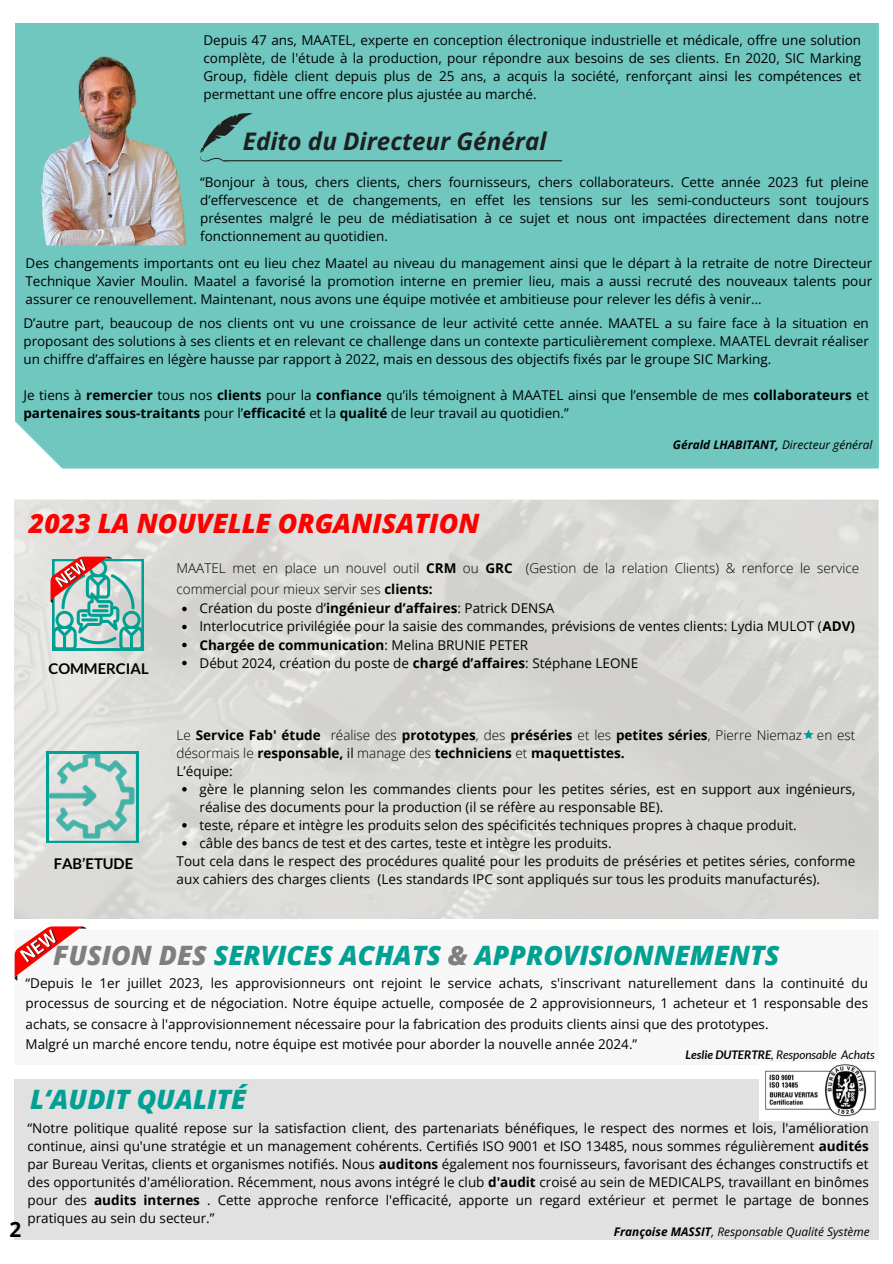
<style>
.page{position:relative;width:893px;height:1264px;background:#fff}
.page>*{position:absolute;margin:0;border:0;box-sizing:border-box;transform-origin:0 0}
.t1{font:italic 800 26.7px "Open Sans";color:#00a093}
.t2{font:italic 800 26.7px "Open Sans";color:#f00}
.t3{font:italic 800 26.7px "Open Sans";color:#00a094}
.t4{font:italic 700 24.15px "Open Sans";color:#1f1f1f}
.t5{font:700 20.7px "Open Sans";color:#000}
.t6{font:700 14.85px "Lato";color:#000}
.t7{font:13.5px/18px "Open Sans";color:#000;text-align:justify}
.t8{font:700 13.5px/18px "Open Sans";color:#000}
.t9{font:300 13.5px/21.3px "Open Sans";color:#000}
.t10{font:italic 11.85px "Open Sans";color:#000}
.t11{font:italic 11.85px "Lato";color:#000}
.t12{font:italic 700 11.85px "Open Sans";color:#000}
.s1{font-weight:700}
.s2{font-weight:400}
.s3{font-weight:300}
.s4{color:#7f7f7f}
</style>
<div class="page">
<div style="left:15px;top:23px;width:863px;height:445px;background:#6fc7c0"></div>
<img style="left:23px;top:53px;width:193px;height:192px;border-radius:12px">
<div style="left:14px;top:1078px;width:864px;height:161px;background:#e1e1e1"></div>
<div style="left:14px;top:929px;width:864px;height:135px;background:#f7f7f7"></div>
<img style="left:14px;top:501px;width:864px;height:417px">
<svg style="left:14px;top:926px;width:72px;height:54px"></svg>
<svg style="left:47px;top:751px;width:91px;height:91px;background:#a9cfca"></svg>
<svg style="left:50px;top:556px;width:93px;height:94px;background:#9bb8b2"></svg>
<svg style="left:194px;top:105px;width:60px;height:62px;background:#64b0aa"></svg>
<hr style="left:223px;top:160px;width:339px;height:1px;background:#1f1f1f">
<svg style="left:182px;top:787px;width:5px;height:4px"></svg>
<svg style="left:182px;top:823px;width:5px;height:4px"></svg>
<svg style="left:182px;top:841px;width:5px;height:4px"></svg>
<svg style="left:803px;top:729px;width:10px;height:9px"></svg>
<img style="left:759px;top:1064px;width:119px;height:56px">
<svg style="left:182px;top:606px;width:5px;height:5px"></svg>
<svg style="left:182px;top:624px;width:5px;height:5px"></svg>
<svg style="left:182px;top:642px;width:5px;height:5px"></svg>
<svg style="left:182px;top:660px;width:5px;height:5px"></svg>
<p class="t7" style="left:203px;top:31px;width:659px">Depuis 47 ans, MAATEL, experte en conception électronique industrielle et médicale, offre une solution complète, de l'étude à la production, pour répondre aux besoins de ses clients. En 2020, SIC Marking Group, fidèle client depuis plus de 25 ans, a acquis la société, renforçant ainsi les compétences et permettant une offre encore plus ajustée au marché.</p>
<h4 class="t4" style="left:243px;top:124px;width:305px">Edito du Directeur Général</h4>
<h3 class="t7" style="left:200px;top:173px;width:670px">“Bonjour à tous, chers clients, chers fournisseurs, chers collaborateurs. Cette année 2023 fut pleine d’effervescence et de changements, en effet les tensions sur les semi-conducteurs sont toujours présentes malgré le peu de médiatisation à ce sujet et nous ont impactées directement dans notre fonctionnement au quotidien.</h3>
<p class="t7" style="left:26px;top:253px;width:848px">Des changements importants ont eu lieu chez Maatel au niveau du management ainsi que le départ à la retraite de notre Directeur Technique Xavier Moulin. Maatel a favorisé la promotion interne en premier lieu, mais a aussi recruté des nouveaux talents pour assurer ce renouvellement. Maintenant, nous avons une équipe motivée et ambitieuse pour relever les défis à venir…</p>
<h4 class="t7" style="left:23px;top:314px;width:846px">D’autre part, beaucoup de nos clients ont vu une croissance de leur activité cette année. MAATEL a su faire face à la situation en proposant des solutions à ses clients et en relevant ce challenge dans un contexte particulièrement complexe. MAATEL devrait réaliser un chiffre d’affaires en légère hausse par rapport à 2022, mais en dessous des objectifs fixés par le groupe SIC Marking.</h4>
<p class="t7" style="left:23px;top:386px;width:846px">Je tiens à <span class="s1">remercier</span> tous nos <span class="s1">clients</span> pour la <span class="s1">confiance</span> qu’ils témoignent à MAATEL ainsi que l’ensemble de mes <span class="s1">collaborateurs</span> et <span class="s1">partenaires sous-traitants</span> pour l’<span class="s1">efficacité</span> et la <span class="s1">qualité</span> de leur travail au quotidien.”</p>
<p class="t12" style="left:673px;top:436px;width:201px">Gérald LHABITANT, <span class="s2">Directeur général</span></p>
<p class="t2" style="left:29px;top:504px;width:452px">2023 LA NOUVELLE ORGANISATION</p>
<p class="t6" style="left:48px;top:659px;width:102px">COMMERCIAL</p>
<h4 class="t6" style="left:54px;top:854px;width:81px">FAB’ETUDE</h4>
<h4 class="t9" style="left:176px;top:557px;width:684px">MAATEL met en place un nouvel outil <span class="s1">CRM</span> ou <span class="s1">GRC</span> (Gestion de la relation Clients) &amp; renforce le service commercial pour mieux servir ses <span class="s1">clients:</span></h4>
<h4 class="t7" style="left:199px;top:599px;width:356px">Création du poste d’<span class="s1">ingénieur d’affaires</span>: Patrick DENSA</h4>
<h4 class="t7" style="left:199px;top:617px;width:657px">Interlocutrice privilégiée pour la saisie des commandes, prévisions de ventes clients: Lydia MULOT (<span class="s1">ADV)</span></h4>
<p class="t8" style="left:199px;top:635px;width:330px">Chargée de communication<span class="s2">: Melina BRUNIE PETER</span></p>
<p class="t7" style="left:199px;top:653px;width:440px">Début 2024, création du poste de <span class="s1">chargé d’affaires</span>: Stéphane LEONE</p>
<p class="t8" style="left:176px;top:725px;width:680px"><span class="s3">Le</span> Service Fab' étude <span class="s3">réalise des</span> prototypes<span class="s3">, des</span> préséries <span class="s3">et les</span> petites séries<span class="s3">, Pierre Niemaz en est désormais le</span> responsable, <span class="s2">il</span> <span class="s3">manage des</span> techniciens <span class="s3">et</span> maquettistes.</p>
<h2 class="t7" style="left:176px;top:761px;width:58px">L’équipe:</h2>
<h2 class="t7" style="left:199px;top:779px;width:657px">gère le planning selon les commandes clients pour les petites séries, est en support aux ingénieurs,</h2>
<h2 class="t7" style="left:199px;top:797px;width:465px">réalise des documents pour la production (il se réfère au responsable BE).</h2>
<h2 class="t7" style="left:199px;top:815px;width:598px">teste, répare et intègre les produits selon des spécificités techniques propres à chaque produit.</h2>
<h2 class="t7" style="left:199px;top:833px;width:413px">câble des bancs de test et des cartes, teste et intègre les produits.</h2>
<h2 class="t7" style="left:176px;top:851px;width:680px">Tout cela dans le respect des procédures qualité pour les produits de préséries et petites séries, conforme</h2>
<h2 class="t7" style="left:176px;top:869px;width:645px">aux cahiers des charges clients (Les standards IPC sont appliqués sur tous les produits manufacturés).</h2>
<p class="t1" style="left:53px;top:936px;width:727px"><span class="s4">FUSION DES</span> SERVICES ACHATS <span class="s4">&amp;</span> APPROVISIONNEMENTS</p>
<p class="t7" style="left:26px;top:972px;width:844px;line-height:20.2px;text-align:left">“Depuis le 1er juillet 2023, les approvisionneurs ont rejoint le service achats, s'inscrivant naturellement dans la continuité du processus de sourcing et de négociation. Notre équipe actuelle, composée de 2 approvisionneurs, 1 acheteur et 1 responsable des achats, se consacre à l'approvisionnement nécessaire pour la fabrication des produits clients ainsi que des prototypes.<br>Malgré un marché encore tendu, notre équipe est motivée pour aborder la nouvelle année 2024.”</p>
<p class="t11" style="left:685px;top:1047px;width:191px"><span class="s1">Leslie DUTERTRE</span>, Responsable Achats</p>
<p class="t3" style="left:30px;top:1080px;width:218px">L‘AUDIT QUALITÉ</p>
<h3 class="t7" style="left:28px;top:1118px;width:842px">“Notre politique qualité repose sur la satisfaction client, des partenariats bénéfiques, le respect des normes et lois, l'amélioration continue, ainsi qu'une stratégie et un management cohérents. Certifiés ISO 9001 et ISO 13485, nous sommes régulièrement <span class="s1">audités </span>par Bureau Veritas, clients et organismes notifiés. Nous <span class="s1">auditons</span> également nos fournisseurs, favorisant des échanges constructifs et des opportunités d'amélioration. Récemment, nous avons intégré le club <span class="s1">d'audit</span> croisé au sein de MEDICALPS, travaillant en binômes pour des <span class="s1">audits internes</span> . Cette approche renforce l'efficacité, apporte un regard extérieur et permet le partage de bonnes pratiques au sein du secteur.”</h3>
<h4 class="t5" style="left:9px;top:1214px;width:13px">2</h4>
<h1 class="t10" style="left:613px;top:1222px;width:257px"><span class="s1">Françoise MASSIT</span>, Responsable Qualité Système</h1>
</div>
